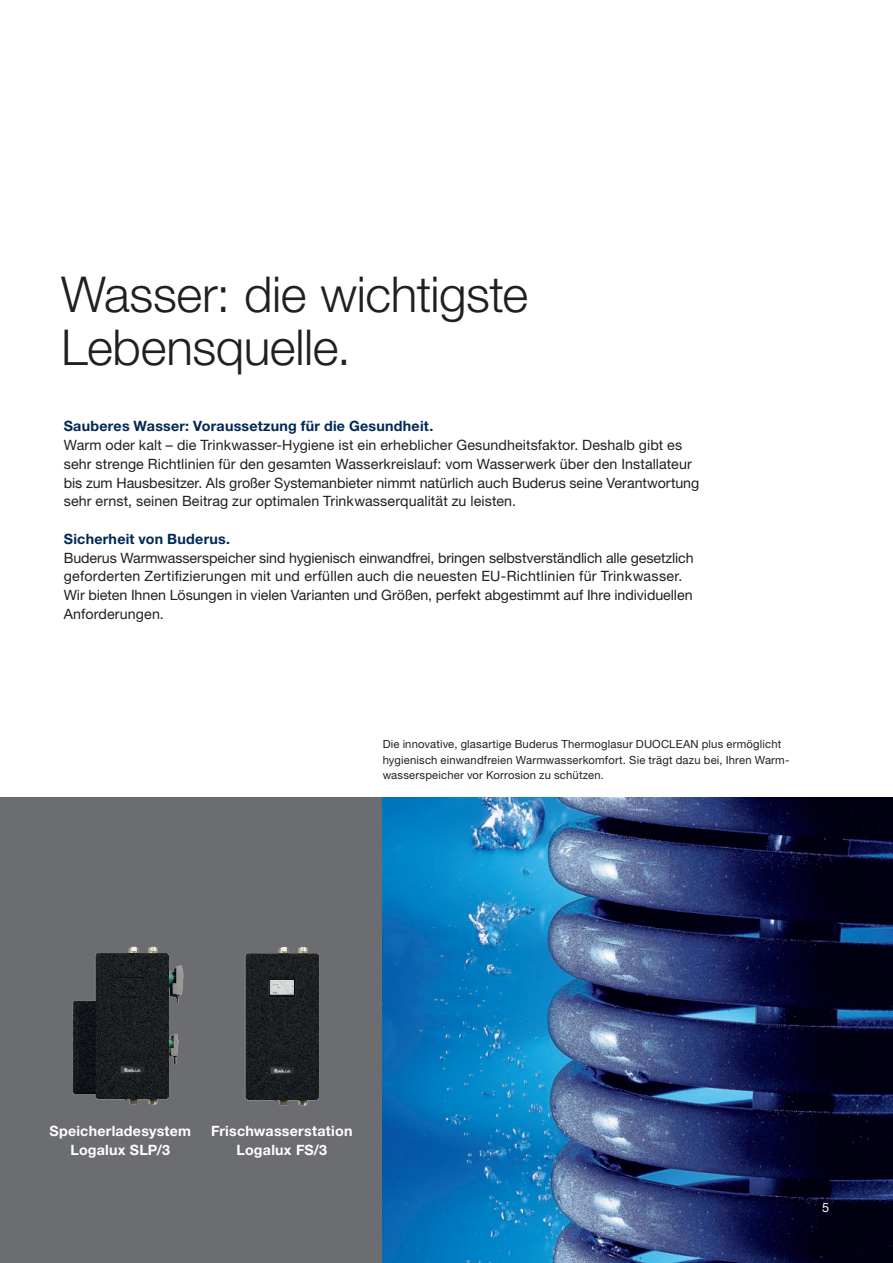
<style>
.page{position:relative;width:893px;height:1263px;background:#fff}
.page>*{position:absolute;margin:0;border:0;box-sizing:border-box;transform-origin:0 0}
.t1{font:300 49.5px/52.5px "Helvetica Neue LT Pro";letter-spacing:-.01em;color:#231f20}
.t2{font:14.25px/18.8px "Helvetica Neue LT Pro";letter-spacing:.005em;color:#231f20}
.t3{font:700 14.25px "Helvetica Neue LT Pro";letter-spacing:.02em;color:#002855}
.t4{font:700 14.25px/18.8px "Helvetica Neue LT Pro";letter-spacing:.015em;color:#fff;text-align:center}
.t5{font:12.75px "Helvetica Neue LT Pro";color:#fff}
.t6{font:11.25px/15.8px "Helvetica Neue LT Pro";letter-spacing:.015em;color:#231f20}
</style>
<div class="page">
<div style="left:0;top:797px;width:383px;height:466px;background:#6c6d70"></div>
<img style="left:245px;top:947px;width:74px;height:159px">
<img style="left:72px;top:946px;width:112px;height:159px">
<img style="left:383px;top:797px;width:510px;height:466px">
<h1 class="t1" style="left:61px;top:267px;width:468px">Wasser: die wichtigste<br>Lebensquelle.</h1>
<p class="t3" style="left:64px;top:417px;width:371px">Sauberes Wasser: Voraussetzung für die Gesundheit.</p>
<p class="t2" style="left:64px;top:435px;width:637px">Warm oder kalt – die Trinkwasser-Hygiene ist ein erheblicher Gesundheitsfaktor. Deshalb gibt es sehr strenge Richtlinien für den gesamten Wasserkreislauf: vom Wasserwerk über den Installateur bis zum Hausbesitzer. Als großer Systemanbieter nimmt natürlich auch Buderus seine Verantwortung sehr ernst, seinen Beitrag zur optimalen Trinkwasserqualität zu leisten.</p>
<p class="t3" style="left:64px;top:530px;width:168px">Sicherheit von Buderus.</p>
<p class="t2" style="left:64px;top:548px;width:631px">Buderus Warmwasserspeicher sind hygienisch einwandfrei, bringen selbstverständlich alle gesetzlich geforderten Zertifizierungen mit und erfüllen auch die neuesten EU-Richtlinien für Trinkwasser.<br>Wir bieten Ihnen Lösungen in vielen Varianten und Größen, perfekt abgestimmt auf Ihre individuellen Anforderungen.</p>
<p class="t6" style="left:383px;top:736px;width:408px">Die innovative, glasartige Buderus Thermoglasur DUOCLEAN plus ermöglicht hygienisch einwandfreien Warmwasserkomfort. Sie trägt dazu bei, Ihren Warm&shy;wasserspeicher vor Korrosion zu schützen.</p>
<p class="t4" style="left:49px;top:1121px;width:143px">Speicherladesystem<br>Logalux SLP/3</p>
<p class="t4" style="left:211px;top:1121px;width:143px">Frischwasserstation<br>Logalux FS/3</p>
<p class="t5" style="left:822px;top:1199px;width:9px">5</p>
</div>
